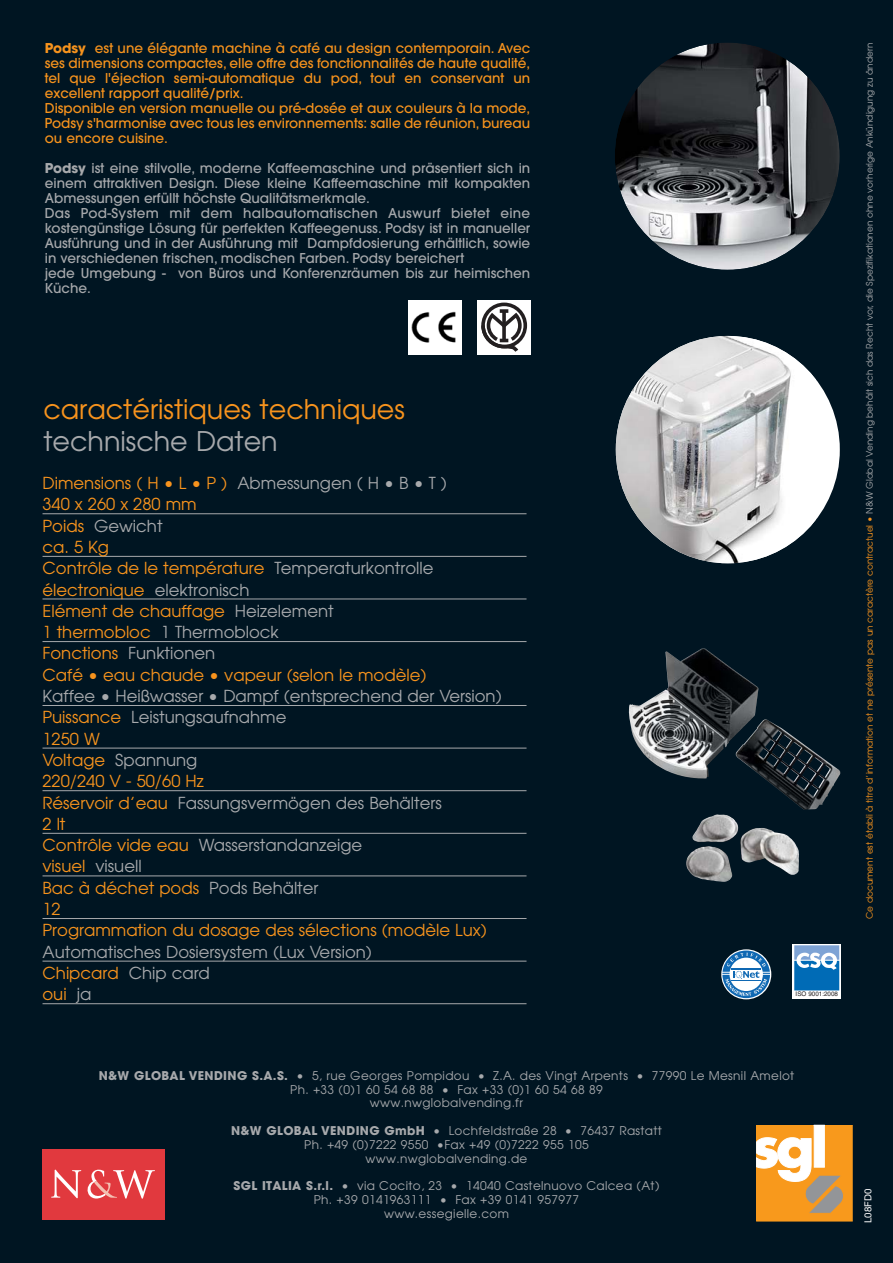
<style>
.page{position:relative;width:893px;height:1263px;background:#001522}
.page>*{position:absolute;margin:0;border:0;box-sizing:border-box;transform-origin:0 0}
.t1{font:27px "Avant Garde";color:#f7931d}
.t2{font:27px "Avant Garde";color:#a7a9ac}
.t3{font:16.5px/21.3px "Avant Garde";color:#a7a9ac}
.t4{font:16.5px/21.3px "Avant Garde";color:#f7931d}
.t5{font:500 13.5px/15px "Avant Garde";color:#a7a9ac}
.t6{font:500 13.5px/15px "Avant Garde";color:#f7931d}
.t7{font:12px/13.8px "Avant Garde";letter-spacing:.03em;color:#a7a9ac;text-align:center}
.t8{font:9.75px "Helvetica Neue";color:#fff}
.t9{font:9px "Avant Garde";color:#a7a9ac}
.t10{font:6.3px "Helvetica";color:#231f20}
.s1{font-weight:700}
.s2{color:#a7a9ac}
.s3{color:#f7931d}
</style>
<div class="page">
<hr style="left:43px;top:513px;width:483px;height:1px;background:#a7a9ac">
<hr style="left:43px;top:556px;width:483px;height:1px;background:#a7a9ac">
<hr style="left:43px;top:599px;width:483px;height:1px;background:#a7a9ac">
<hr style="left:43px;top:641px;width:483px;height:1px;background:#a7a9ac">
<hr style="left:43px;top:705px;width:483px;height:1px;background:#a7a9ac">
<hr style="left:43px;top:748px;width:483px;height:1px;background:#a7a9ac">
<hr style="left:43px;top:790px;width:483px;height:1px;background:#a7a9ac">
<hr style="left:43px;top:833px;width:483px;height:1px;background:#a7a9ac">
<hr style="left:43px;top:876px;width:483px;height:1px;background:#a7a9ac">
<hr style="left:43px;top:918px;width:483px;height:1px;background:#a7a9ac">
<hr style="left:43px;top:961px;width:483px;height:1px;background:#a7a9ac">
<hr style="left:43px;top:1003px;width:483px;height:1px;background:#a7a9ac">
<div style="left:757px;top:1125px;width:95px;height:96px;background:#f8991c"></div>
<svg style="left:757px;top:1125px;width:86px;height:88px"></svg>
<div style="left:42px;top:1149px;width:122px;height:70px;background:#e1393e"></div>
<svg style="left:51px;top:1170px;width:104px;height:28px"></svg>
<img style="left:409px;top:300px;width:52px;height:54px">
<div style="left:477px;top:300px;width:54px;height:54px;background:#fff"></div>
<div style="left:481px;top:303px;width:46px;height:45px;border:4px solid #231f20;border-radius:50%"></div>
<svg style="left:481px;top:309px;width:42px;height:43px"></svg>
<svg style="left:793px;top:944px;width:48px;height:55px"></svg>
<svg style="left:794px;top:945px;width:45px;height:45px;background:#5095cb"></svg>
<svg style="left:722px;top:950px;width:48px;height:48px;background:#729abb"></svg>
<div style="left:616px;top:336px;width:224px;height:227px;background:#fff;border-radius:50%"></div>
<img style="left:616px;top:336px;width:199px;height:227px">
<img style="left:615px;top:43px;width:225px;height:227px;border-radius:50%">
<img style="left:628px;top:648px;width:213px;height:162px">
<img style="left:686px;top:814px;width:113px;height:68px">
<p class="t6" style="left:45px;top:41px;width:487px"><span class="s1">Podsy</span> est une élégante machine à café au design contemporain. Avec ses dimensions compactes, elle offre des fonctionnalités de haute qualité, tel que l'éjection semi-automatique du pod, tout en conservant un excellent rapport qualité/prix.<br>Disponible en version manuelle ou pré-dosée et aux couleurs à la mode, Podsy s'harmonise avec tous les environnements: salle de réunion, bureau ou encore cuisine.</p>
<p class="t5" style="left:45px;top:161px;width:487px"><span class="s1">Podsy</span> ist eine stilvolle, moderne Kaffeemaschine und präsentiert sich in einem attraktiven Design. Diese kleine Kaffeemaschine mit kompakten Abmessungen erfüllt höchste Qualitätsmerkmale.<br>Das Pod-System mit dem halbautomatischen Auswurf bietet eine kostengünstige Lösung für perfekten Kaffeegenuss. Podsy ist in manueller Ausführung und in der Ausführung mit Dampfdosierung erhältlich, sowie in verschiedenen frischen, modischen Farben. Podsy bereichert<br>jede Umgebung - von Büros und Konferenzräumen bis zur heimischen Küche.</p>
<h1 class="t1" style="left:43px;top:399px;width:363px">caractéristiques techniques</h1>
<h1 class="t2" style="left:43px;top:430px;width:236px">technische Daten</h1>
<p class="t4" style="left:43px;top:474px;width:406px">Dimensions ( H • L • P ) <span class="s2">Abmessungen ( H • B • T )<br></span>340 x 260 x 280 mm<br>Poids <span class="s2">Gewicht<br></span>ca. 5 Kg<br>Contrôle de le température <span class="s2">Temperaturkontrolle </span>électronique <span class="s2">elektronisch<br></span>Elément de chauffage <span class="s2">Heizelement<br></span>1 thermobloc <span class="s2">1 Thermoblock<br></span>Fonctions <span class="s2">Funktionen<br></span>Café • eau chaude • vapeur (selon le modèle)</p>
<p class="t3" style="left:43px;top:687px;width:461px">Kaffee • Heißwasser • Dampf (entsprechend der Version)<br><span class="s3">Puissance</span> Leistungsaufnahme<br><span class="s3">1250 W<br>Voltage</span> Spannung<br><span class="s3">220/240 V - 50/60 Hz<br>Réservoir d’eau</span> Fassungsvermögen des Behälters<br><span class="s3">2 lt<br>Contrôle vide eau</span> Wasserstandanzeige<br><span class="s3">visuel</span> visuell<br><span class="s3">Bac à déchet pods</span> Pods Behälter<br><span class="s3">12<br>Programmation du dosage des sélections (modèle Lux)</span></p>
<p class="t3" style="left:43px;top:942px;width:331px">Automatisches Dosiersystem (Lux Version)<br><span class="s3">Chipcard</span> Chip card<br><span class="s3">oui</span> ja</p>
<p class="t9" style="left:866px;top:919px;width:878px;rotate:-90deg"><span class="s3">Ce document est établi à titre d’information et ne présente pas un caractère contractuel •</span> N&amp;W Global Vending behält sich das Recht vor, die Spezifikationen ohne vorherige Ankündigung zu ändern</p>
<p class="t10" style="left:796px;top:991px;width:44px">ISO 9001:2008</p>
<p class="t7" style="left:99px;top:1069px;width:697px"><span class="s1">N&amp;W GLOBAL VENDING S.A.S.</span> • 5, rue Georges Pompidou • Z.A. des Vingt Arpents • 77990 Le Mesnil Amelot<br>Ph. +33 (0)1 60 54 68 88 • Fax +33 (0)1 60 54 68 89<br>www.nwglobalvending.fr</p>
<p class="t7" style="left:231px;top:1125px;width:432px"><span class="s1">N&amp;W GLOBAL VENDING GmbH</span> • Lochfeldstraße 28 • 76437 Rastatt<br>Ph. +49 (0)7222 9550 •Fax +49 (0)7222 955 105 www.nwglobalvending.de</p>
<p class="t7" style="left:234px;top:1180px;width:427px"><span class="s1">SGL ITALIA S.r.l.</span> • via Cocito, 23 • 14040 Castelnuovo Calcea (At)<br>Ph. +39 0141963111 • Fax +39 0141 957977<br>www.essegielle.com</p>
<p class="t8" style="left:864px;top:1223px;width:36px;rotate:-90deg">L08FD0</p>
</div>
